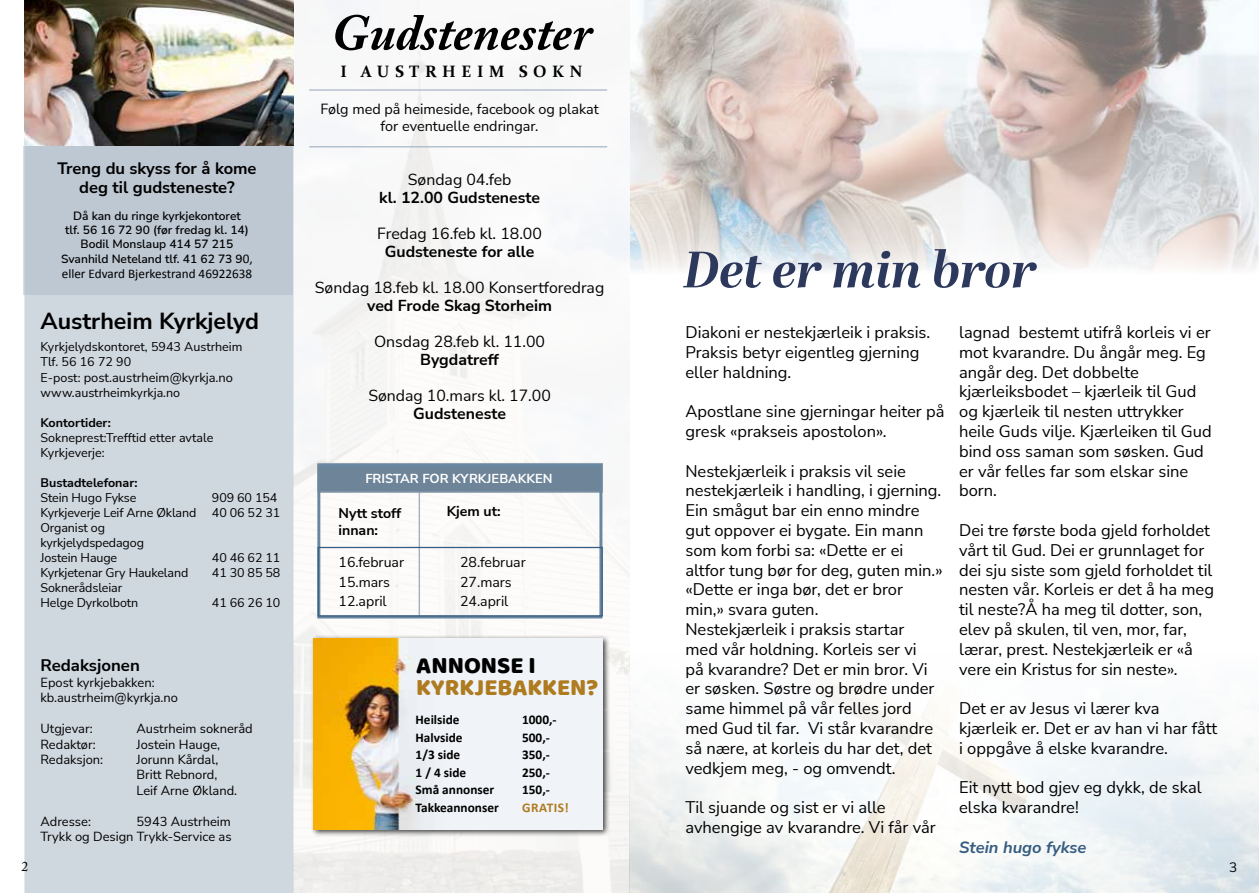
<style>
.page{position:relative;width:1259px;height:893px;background:#fff}
.page>*{position:absolute;margin:0;border:0;box-sizing:border-box;transform-origin:0 0}
.t1{font:italic 700 51px "Adobe Caslon Pro";color:#000}
.t2{font:italic 700 51px "Abril Display";color:#2c385c}
.t3{font:24px "Baloo";color:#ae7b1f}
.t4{font:24px "Baloo";color:#000}
.t5{font:700 23.25px "Nunito Sans";color:#000}
.t6{font:700 16.8px "Nunito Sans";color:#000}
.t7{font:16.5px/19.8px "Nunito Sans";color:#000}
.t8{font:700 16.5px/18.9px "Nunito Sans";color:#000;text-align:center}
.t9{font:700 16.5px "Constantia";letter-spacing:.34em;color:#000}
.t10{font:italic 700 16.5px "Nunito Sans";color:#365d81}
.t11{font:15.9px "Nunito Sans";color:#000}
.t12{font:700 15.9px "Nunito Sans";color:#000}
.t13{font:14.4px/17.2px "Nunito Sans";color:#000;text-align:center}
.t14{font:14.1px "Nunito Sans";color:#000}
.t15{font:700 14.1px/17px "Nunito Sans";color:#000}
.t16{font:13.5px "Adobe Caslon Pro";color:#000}
.t17{font:13.5px "Nunito Sans";color:#000}
.t18{font:700 13.35px "Calibri";color:#000}
.t19{font:700 13.35px "Calibri";letter-spacing:.04em;color:#ae7b1f}
.t20{font:13.2px "Calibri";color:#000}
.t21{font:700 13.05px "Nunito Sans";color:#fff}
.t22{font:12.9px/15.5px "Nunito Sans";color:#000}
.t23{font:12.45px/15px "Nunito Sans";letter-spacing:-.01em;color:#000}
.t24{font:700 12.45px "Nunito Sans";color:#000}
.t25{font:600 12px/14.1px "Nunito Sans";color:#000;text-align:center}
.s1{font-family:"Calibri";font-weight:400;font-size:13.2px}
.s2{font-size:12.45px}
</style>
<div class="page">
<img style="left:293px;top:0;width:336px;height:893px">
<img style="left:629px;top:655px;width:630px;height:238px">
<div style="left:24px;top:145px;width:269px;height:748px;background:#cfd7df"></div>
<hr style="left:309px;top:89px;width:298px;height:2px;background:#aab8c7">
<hr style="left:309px;top:146px;width:298px;height:1px;background:#aab8c7">
<img style="left:24px;top:0;width:270px;height:145px">
<div style="left:23px;top:146px;width:270px;height:148px;background:#bec8d3"></div>
<img style="left:631px;top:0;width:628px;height:270px">
<hr style="left:419px;top:491px;width:1px;height:126px;background:#67789e">
<div style="left:317px;top:463px;width:286px;height:30px;background:#6d8499;border:1px solid #8ea0b3"></div>
<div style="left:317px;top:464px;width:285px;height:154px;border:3px solid #6a87a2"></div>
<div style="left:317px;top:547px;width:286px;height:70px;border:1px solid #365d81"></div>
<div style="left:310px;top:635px;width:300px;height:202px;background:#000;opacity:.75"></div>
<img style="left:314px;top:638px;width:289px;height:191px">
<p class="t8" style="left:57px;top:158px;width:201px">Treng du skyss for å kome deg til gudsteneste?</p>
<p class="t25" style="left:65px;top:208px;width:185px">Då kan du ringe kyrkjekontoret tlf. 56 16 72 90 (før fredag kl. 14)<br>Bodil Monslaup 414 57 215</p>
<p class="t25" style="left:61px;top:251px;width:193px">Svanhild Neteland tlf. 41 62 73 9<span class="s1">0,</span></p>
<p class="t20" style="left:62px;top:265px;width:192px">eller Edvard Bjerkestrand 46922638</p>
<h3 class="t5" style="left:40px;top:304px;width:220px">Austrheim Kyrkjelyd</h3>
<p class="t23" style="left:40px;top:339px;width:203px">Kyrkjelydskontoret, 5943 Austrheim<br>Tlf. 56 16 72 90</p>
<p class="t22" style="left:40px;top:369px;width:194px"><span class="s2">E-post:</span> post.austrheim@kyrkja.no</p>
<p class="t23" style="left:40px;top:384px;width:141px">www.austrheimkyrkja.no</p>
<p class="t24" style="left:40px;top:413px;width:72px">Kontortider:</p>
<p class="t23" style="left:40px;top:429px;width:174px">Sokneprest:Trefftid etter avtale<br>Kyrkjeverje:</p>
<p class="t24" style="left:40px;top:473px;width:99px">Bustadtelefonar:</p>
<p class="t23" style="left:40px;top:489px;width:97px">Stein Hugo Fykse</p>
<p class="t23" style="left:40px;top:489px;width:241px;text-indent:171px">909 60 154<br>Kyrkjeverje Leif Arne Økland 40 06 52 31<br>Organist og<br>kyrkjelydspedagog<br>Jostein Hauge</p>
<p class="t23" style="left:212px;top:549px;width:70px">40 46 62 11</p>
<p class="t23" style="left:40px;top:564px;width:149px">Kyrkjetenar Gry Haukeland</p>
<p class="t23" style="left:212px;top:564px;width:70px">41 30 85 58</p>
<p class="t23" style="left:40px;top:579px;width:99px;line-height:15.5px">Soknerådsleiar<br>Helge Dyrkolbotn</p>
<p class="t23" style="left:212px;top:595px;width:70px">41 66 26 10</p>
<p class="t6" style="left:40px;top:653px;width:101px">Redaksjonen</p>
<p class="t22" style="left:40px;top:674px;width:139px">Epost kyrkjebakken: kb.austrheim@kyrkja.no</p>
<p class="t22" style="left:40px;top:720px;width:54px">Utgjevar:</p>
<p class="t22" style="left:136px;top:720px;width:118px">Austrheim sokneråd</p>
<p class="t22" style="left:40px;top:736px;width:57px">Redaktør:</p>
<p class="t22" style="left:136px;top:736px;width:85px">Jostein Hauge,</p>
<p class="t22" style="left:40px;top:751px;width:64px">Redaksjon:</p>
<p class="t22" style="left:136px;top:751px;width:102px">Jorunn Kårdal,<br>Britt Rebnord,<br>Leif Arne Økland.</p>
<p class="t22" style="left:40px;top:813px;width:52px">Adresse:</p>
<p class="t22" style="left:40px;top:813px;width:192px;text-align:right">5943 Austrheim<br>Trykk og Design Trykk-Service as</p>
<h1 class="t1" style="left:331px;top:2px;width:262px">Gudstenester</h1>
<p class="t9" style="left:340px;top:60px;width:243px">I AUSTRHEIM SOKN</p>
<p class="t13" style="left:320px;top:100px;width:280px">Følg med på heimeside, facebook og plakat for eventuelle endringar.</p>
<p class="t11" style="left:408px;top:168px;width:105px">Søndag 04.feb</p>
<p class="t12" style="left:379px;top:186px;width:162px">kl. 12.00 Gudsteneste</p>
<p class="t11" style="left:377px;top:222px;width:166px">Fredag 16.feb kl. 18.00</p>
<p class="t12" style="left:385px;top:240px;width:151px">Gudsteneste for alle</p>
<p class="t11" style="left:315px;top:276px;width:291px">Søndag 18.feb kl. 18.00 Konsertforedrag</p>
<p class="t12" style="left:367px;top:294px;width:186px">ved Frode Skag Storheim</p>
<p class="t11" style="left:374px;top:330px;width:172px">Onsdag 28.feb kl. 11.00</p>
<p class="t12" style="left:420px;top:348px;width:80px">Bygdatreff</p>
<p class="t11" style="left:368px;top:384px;width:184px">Søndag 10.mars kl. 17.00</p>
<p class="t12" style="left:413px;top:402px;width:94px">Gudsteneste</p>
<p class="t21" style="left:365px;top:469px;width:189px">FRISTAR FOR KYRKJEBAKKEN</p>
<p class="t15" style="left:338px;top:504px;width:64px">Nytt stoff innan:</p>
<p class="t15" style="left:447px;top:502px;width:55px">Kjem ut:</p>
<p class="t14" style="left:338px;top:553px;width:67px">16.februar</p>
<p class="t14" style="left:460px;top:553px;width:67px">28.februar</p>
<p class="t14" style="left:338px;top:572px;width:53px">15.mars</p>
<p class="t14" style="left:460px;top:572px;width:53px">27.mars</p>
<p class="t14" style="left:338px;top:592px;width:50px">12.april</p>
<p class="t14" style="left:460px;top:592px;width:50px">24.april</p>
<h2 class="t4" style="left:416px;top:651px;width:121px">ANNONSE I</h2>
<h2 class="t3" style="left:416px;top:673px;width:184px">KYRKJEBAKKEN?</h2>
<p class="t18" style="left:415px;top:710px;width:46px">Heilside</p>
<p class="t18" style="left:522px;top:710px;width:36px">1000,-</p>
<p class="t18" style="left:415px;top:728px;width:48px">Halvside</p>
<p class="t18" style="left:522px;top:728px;width:29px">500,-</p>
<p class="t18" style="left:415px;top:745px;width:46px">1/3 side</p>
<p class="t18" style="left:522px;top:745px;width:29px">350,-</p>
<p class="t18" style="left:415px;top:763px;width:52px">1 / 4 side</p>
<p class="t18" style="left:522px;top:763px;width:29px">250,-</p>
<p class="t18" style="left:415px;top:780px;width:80px">Små annonser</p>
<p class="t18" style="left:522px;top:780px;width:29px">150,-</p>
<p class="t18" style="left:415px;top:798px;width:85px">Takkeannonser</p>
<p class="t19" style="left:522px;top:798px;width:48px">GRATIS!</p>
<h1 class="t2" style="left:683px;top:233px;width:355px">Det er min bror</h1>
<p class="t7" style="left:685px;top:322px;width:246px">Diakoni er nestekjærleik i praksis.<br>Praksis betyr eigentleg gjerning eller haldning.</p>
<p class="t7" style="left:685px;top:401px;width:260px">Apostlane sine gjerningar heiter på gresk «prakseis apostolon».</p>
<p class="t7" style="left:685px;top:460px;width:259px">Nestekjærleik i praksis vil seie nestekjærleik i handling, i gjerning.<br>Ein smågut bar ein enno mindre gut oppover ei bygate. Ein mann som kom forbi sa: «Dette er ei altfor tung bør for deg, guten min.» «Dette er inga bør, det er bror min,» svara guten.<br>Nestekjærleik i praksis startar<br>med vår holdning. Korleis ser vi<br>på kvarandre? Det er min bror. Vi er søsken. Søstre og brødre under same himmel på vår felles jord med Gud til far. Vi står kvarandre så nære, at korleis du har det, det vedkjem meg, - og omvendt.</p>
<p class="t7" style="left:685px;top:797px;width:252px">Til sjuande og sist er vi alle avhengige av kvarandre. Vi får vår</p>
<p class="t7" style="left:959px;top:322px;width:254px">lagnad bestemt utifrå korleis vi er mot kvarandre. Du ångår meg. Eg angår deg. Det dobbelte kjærleiksbodet – kjærleik til Gud og kjærleik til nesten uttrykker heile Guds vilje. Kjærleiken til Gud bind oss saman som søsken. Gud er vår felles far som elskar sine born.</p>
<p class="t7" style="left:959px;top:520px;width:256px">Dei tre første boda gjeld forholdet vårt til Gud. Dei er grunnlaget for dei sju siste som gjeld forholdet til nesten vår. Korleis er det å ha meg til neste?Å ha meg til dotter, son, elev på skulen, til ven, mor, far, lærar, prest. Nestekjærleik er «å vere ein Kristus for sin neste».</p>
<p class="t7" style="left:959px;top:698px;width:259px">Det er av Jesus vi lærer kva kjærleik er. Det er av han vi har fått i oppgåve å elske kvarandre.</p>
<p class="t7" style="left:959px;top:777px;width:244px">Eit nytt bod gjev eg dykk, de skal elska kvarandre!</p>
<p class="t10" style="left:959px;top:835px;width:129px">Stein hugo fykse</p>
<p class="t16" style="left:21px;top:859px;width:8px">2</p>
<p class="t17" style="left:1229px;top:858px;width:10px">3</p>
</div>
